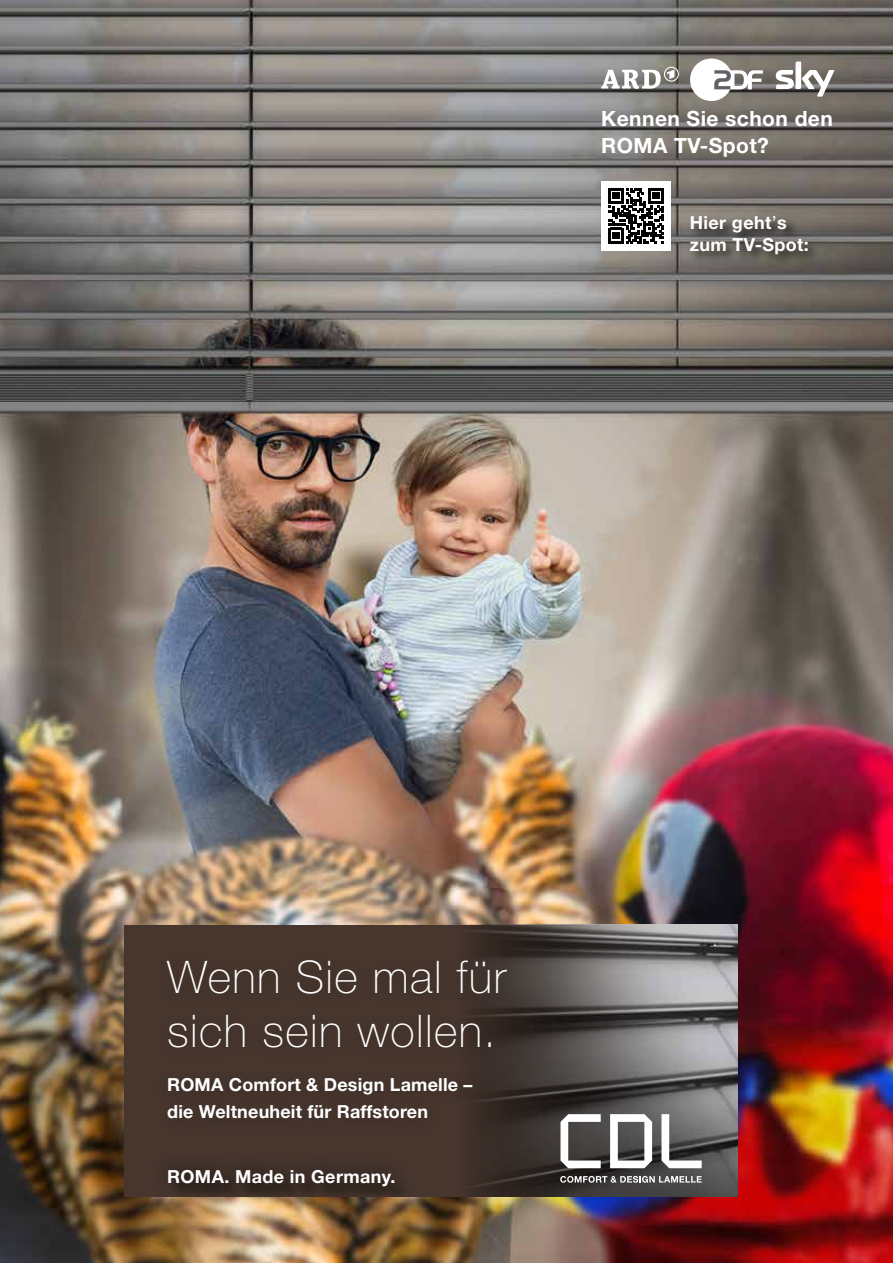
<style>
.page{position:relative;width:893px;height:1263px;background:#fff}
.page>*{position:absolute;margin:0;border:0;box-sizing:border-box;transform-origin:0 0}
.t1{font:100 45px/54px "Helvetica Neue LT Std";letter-spacing:.03em;color:#fff}
.t2{font:700 21px/27px "Helvetica Neue LT Std";letter-spacing:.02em;color:#fff}
.t3{font:700 18px/27px "Helvetica Neue LT Std";letter-spacing:.01em;color:#fff}
.s1{font-weight:400}
</style>
<div class="page">
<img style="left:0;top:0;width:893px;height:1263px">
<div style="left:601px;top:181px;width:70px;height:70px;background:#fff"></div>
<svg style="left:608px;top:188px;width:56px;height:55px"></svg>
<div style="left:124px;top:925px;width:613px;height:272px;background:#47362e"></div>
<img style="left:458px;top:924px;width:279px;height:272px">
<svg style="left:560px;top:1114px;width:41px;height:54px"></svg>
<svg style="left:610px;top:1114px;width:42px;height:54px;background:#a7a6a6"></svg>
<svg style="left:661px;top:1114px;width:41px;height:54px;background:#878787"></svg>
<svg style="left:560px;top:1176px;width:142px;height:7px"></svg>
<svg style="left:776px;top:62px;width:58px;height:35px"></svg>
<svg style="left:690px;top:58px;width:73px;height:43px"></svg>
<svg style="left:601px;top:67px;width:78px;height:22px"></svg>
<div style="left:155px;top:950px;width:366px;height:186px;background:#45342c"></div>
<div style="left:171px;top:1172px;width:241px;height:33px;background:#000;opacity:.45"></div>
<div style="left:152px;top:1153px;width:258px;height:49px;background:#000;opacity:.75"></div>
<div style="left:688px;top:213px;width:133px;height:54px;background:#000;opacity:.75"></div>
<p class="t2" style="left:601px;top:104px;width:233px">Kennen Sie schon den<br>ROMA TV-Spot?</p>
<p class="t3" style="left:690px;top:211px;width:120px;line-height:21.6px">Hier geht<span class="s1">’</span>s zum TV-Spot:</p>
<h1 class="t1" style="left:167px;top:950px;width:340px">Wenn Sie mal für sich sein wollen.</h1>
<p class="t3" style="left:167px;top:1071px;width:307px">ROMA Comfort &amp; Design Lamelle – die Weltneuheit für Raffstoren</p>
<p class="t3" style="left:167px;top:1162px;width:230px">ROMA. Made in Germany.</p>
</div>
